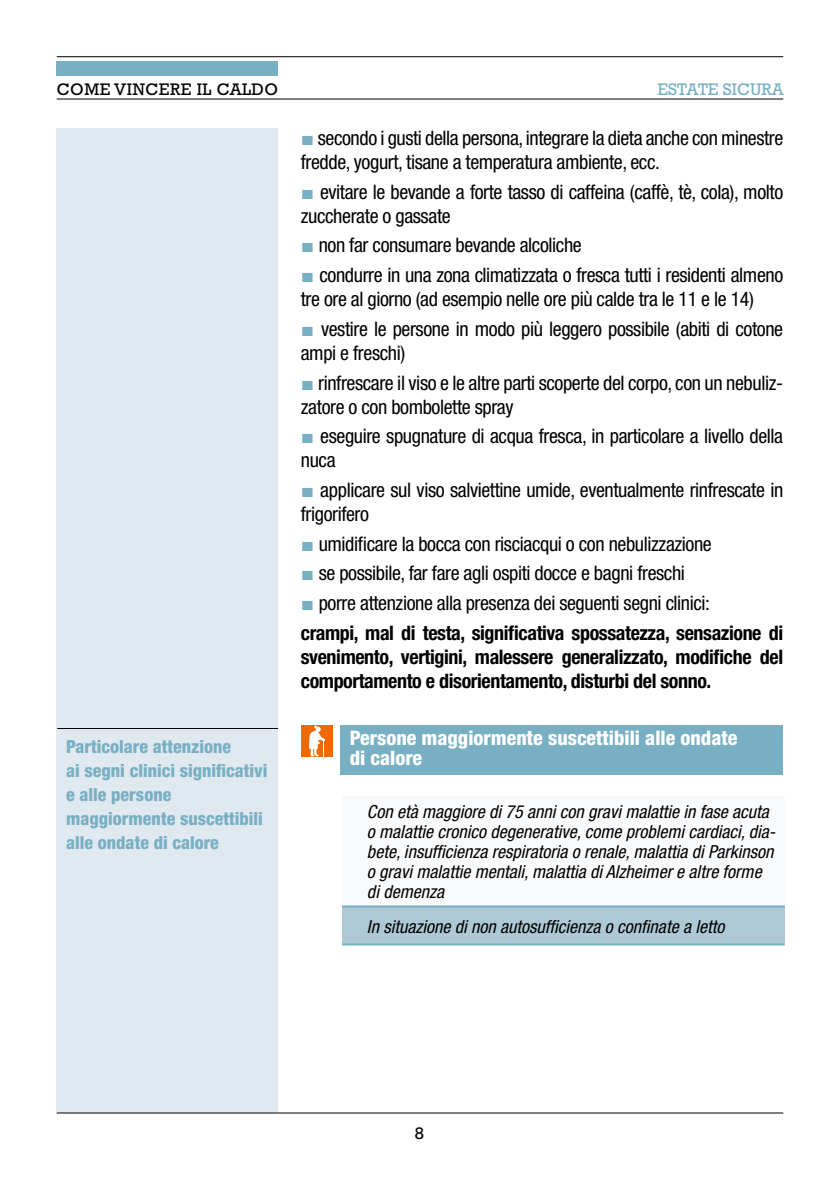
<style>
.page{position:relative;width:840px;height:1191px;background:#fff}
.page>*{position:absolute;margin:0;border:0;box-sizing:border-box;transform-origin:0 0}
.t1{font:condensed 20px/24px "Helvetica Neue";letter-spacing:-.02em;color:#000}
.t2{font:700 condensed 20px/29.6px "Helvetica Neue";letter-spacing:-.02em;color:#000}
.t3{font:800 condensed 20px/20px "Helvetica Neue";color:#fff}
.t4{font:italic condensed 18px/20px "Helvetica Neue";color:#000}
.t5{font:800 condensed 18px/24px "Helvetica Neue";color:#78afc3}
.t6{font:17px "Rockwell";letter-spacing:.03em;color:#000}
.t7{font:17px "Rockwell";color:#78afc3}
.s1{font-family:"Times New Roman";font-stretch:normal;color:#78afc3}
.s2{font-family:"Times New Roman";font-weight:400;font-stretch:normal;color:#78afc3}
.s3{font-weight:400}
</style>
<div class="page">
<div style="left:57px;top:129px;width:221px;height:984px;background:#e0e9ef"></div>
<hr style="left:57px;top:56px;width:725px;height:1px;background:#000">
<hr style="left:57px;top:99px;width:725px;height:1px;background:#000">
<div style="left:57px;top:62px;width:221px;height:14px;background:#78afc3"></div>
<hr style="left:57px;top:1112px;width:725px;height:1px;background:#000">
<hr style="left:57px;top:728px;width:221px;height:1px;background:#000">
<div style="left:342px;top:796px;width:442px;height:110px;background:#f9fafc"></div>
<div style="left:342px;top:906px;width:442px;height:38px;background:#adc9d5"></div>
<hr style="left:342px;top:905px;width:442px;height:2px;background:#78afc3">
<hr style="left:342px;top:943px;width:442px;height:2px;background:#78afc3">
<div style="left:340px;top:725px;width:442px;height:49px;background:#78afc3"></div>
<div style="left:300px;top:725px;width:32px;height:31px;background:#eb6a0a"></div>
<svg style="left:309px;top:725px;width:16px;height:31px"></svg>
<p class="t6" style="left:57px;top:79px;width:223px">COME VINCERE IL CALDO</p>
<p class="t7" style="left:657px;top:79px;width:128px">ESTATE SICURA</p>
<p class="t5" style="left:66px;top:734px;width:203px">Particolare attenzione<br>ai segni clinici significativi e alle persone maggiormente suscettibili alle ondate di calore</p>
<p class="t1" style="left:300px;top:126px;width:483px"><span class="s1">■</span> secondo i gusti della persona, integrare la dieta anche con minestre fredde, yogurt, tisane a temperatura ambiente, ecc.</p>
<p class="t1" style="left:300px;top:179px;width:483px"><span class="s1">■</span> evitare le bevande a forte tasso di caffeina (caffè, tè, cola), molto zuccherate o gassate</p>
<p class="t1" style="left:300px;top:233px;width:282px"><span class="s1">■</span> non far consumare bevande alcoliche</p>
<p class="t1" style="left:300px;top:263px;width:483px"><span class="s1">■</span> condurre in una zona climatizzata o fresca tutti i residenti almeno tre ore al giorno (ad esempio nelle ore più calde tra le 11 e le 14)</p>
<p class="t1" style="left:300px;top:316px;width:483px"><span class="s1">■</span> vestire le persone in modo più leggero possibile (abiti di cotone ampi e freschi)</p>
<p class="t1" style="left:300px;top:370px;width:483px"><span class="s1">■</span> rinfrescare il viso e le altre parti scoperte del corpo, con un nebuliz&shy;zatore o con bombolette spray</p>
<p class="t1" style="left:300px;top:424px;width:483px"><span class="s1">■</span> eseguire spugnature di acqua fresca, in particolare a livello della nuca</p>
<p class="t1" style="left:300px;top:478px;width:483px"><span class="s1">■</span> applicare sul viso salviettine umide, eventualmente rinfrescate in frigorifero</p>
<p class="t1" style="left:300px;top:531px;width:412px"><span class="s1">■</span> umidificare la bocca con risciacqui o con nebulizzazione</p>
<p class="t1" style="left:300px;top:561px;width:385px"><span class="s1">■</span> se possibile, far fare agli ospiti docce e bagni freschi</p>
<p class="t2" style="left:300px;top:588px;width:483px"><span class="s2">■</span> <span class="s3">porre attenzione alla presenza dei seguenti segni clinici:<br></span>crampi, mal di testa, significativa spossatezza, sensazione di</p>
<p class="t2" style="left:300px;top:644px;width:483px;line-height:24px">svenimento, vertigini, malessere generalizzato, modifiche del comportamento e disorientamento, disturbi del sonno.</p>
<p class="t3" style="left:349px;top:727px;width:389px">Persone maggiormente suscettibili alle ondate di calore</p>
<p class="t4" style="left:367px;top:802px;width:410px">Con età maggiore di 75 anni con gravi malattie in fase acuta o malattie cronico degenerative, come problemi cardiaci, dia&shy;bete, insufficienza respiratoria o renale, malattia di Parkinson o gravi malattie mentali, malattia di Alzheimer e altre forme di demenza</p>
<p class="t4" style="left:367px;top:916px;width:358px">In situazione di non autosufficienza o confinate a letto</p>
<p class="t6" style="left:414px;top:1122px;width:11px">8</p>
</div>
